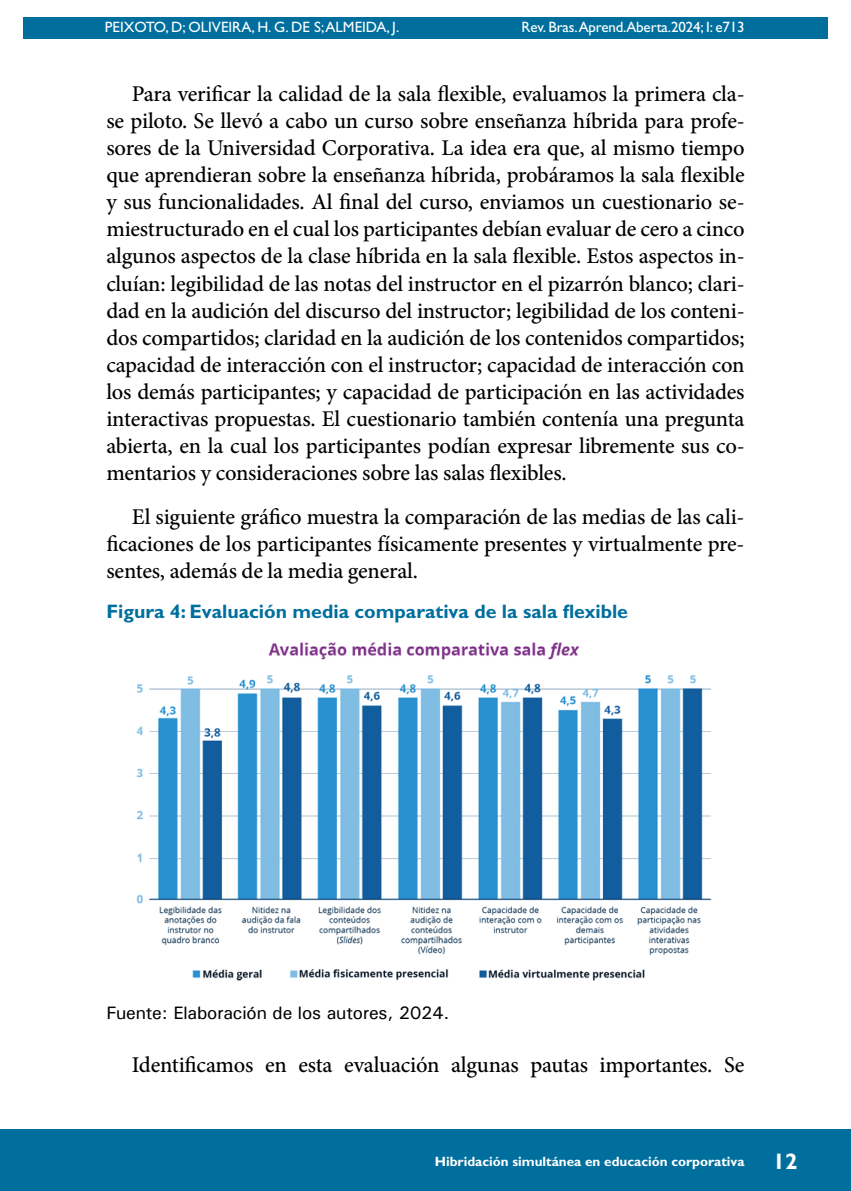
<style>
.page{position:relative;width:851px;height:1191px;background:#fff}
.page>*{position:absolute;margin:0;border:0;box-sizing:border-box;transform-origin:0 0}
.t1{font:500 22.5px/27px "Minion Pro";letter-spacing:-.01em;color:#000;text-align:justify}
.t2{font:700 19.5px "Gill Sans Std";color:#006f9e}
.t3{font:500 18px "Univers";letter-spacing:-.01em;color:#000}
.t4{font:15px "Gill Sans Std";letter-spacing:-.01em;color:#fff}
.t5{font:700 13.5px "Gill Sans Std";color:#fff}
.s1{font-size:22.5px}
</style>
<div class="page">
<hr style="left:104px;top:0;width:1px;height:467px;background:#006f9e">
<div style="left:23px;top:17px;width:804px;height:21px;background:#006f9e"></div>
<div style="left:0;top:1129px;width:850px;height:62px;background:#006f9e"></div>
<img style="left:136px;top:642px;width:576px;height:339px">
<p class="t4" style="left:105px;top:18px;width:296px">PEIXOTO, D; OLIVEIRA, H. G. DE S; ALMEIDA, J.</p>
<p class="t4" style="left:521px;top:18px;width:224px">Rev. Bras.Aprend.Aberta.2024; I: e713</p>
<p class="t1" style="left:106px;top:81px;width:639px;text-indent:26px">Para verificar la calidad de la sala flexible, evaluamos la primera cla&shy;se piloto. Se llevó a cabo un curso sobre enseñanza híbrida para profe&shy;sores de la Universidad Corporativa. La idea era que, al mismo tiempo que aprendieran sobre la enseñanza híbrida, probáramos la sala flexible y sus funcionalidades. Al final del curso, enviamos un cuestionario se&shy;miestructurado en el cual los participantes debían evaluar de cero a cinco algunos aspectos de la clase híbrida en la sala flexible. Estos aspectos in&shy;cluían: legibilidad de las notas del instructor en el pizarrón blanco; clari&shy;dad en la audición del discurso del instructor; legibilidad de los conteni&shy;dos compartidos; claridad en la audición de los contenidos compartidos; capacidad de interacción con el instructor; capacidad de interacción con los demás participantes; y capacidad de participación en las actividades interactivas propuestas. El cuestionario también contenía una pregunta abierta, en la cual los participantes podían expresar libremente sus co&shy;mentarios y consideraciones sobre las salas flexibles.</p>
<p class="t1" style="left:106px;top:503px;width:639px;text-indent:26px">El siguiente gráfico muestra la comparación de las medias de las cali&shy;ficaciones de los participantes físicamente presentes y virtualmente pre&shy;sentes, además de la media general.</p>
<p class="t2" style="left:106px;top:600px;width:523px">Figura 4: Evaluación media comparativa de la sala flexible</p>
<p class="t3" style="left:106px;top:1001px;width:344px">Fuente: Elaboración de los autores, 2024.</p>
<p class="t1" style="left:132px;top:1051px;width:614px">Identificamos en esta evaluación algunas pautas importantes. Se</p>
<p class="t5" style="left:435px;top:1153px;width:364px">Hibridación simultánea en educación corporativa <span class="s1">12</span></p>
</div>
